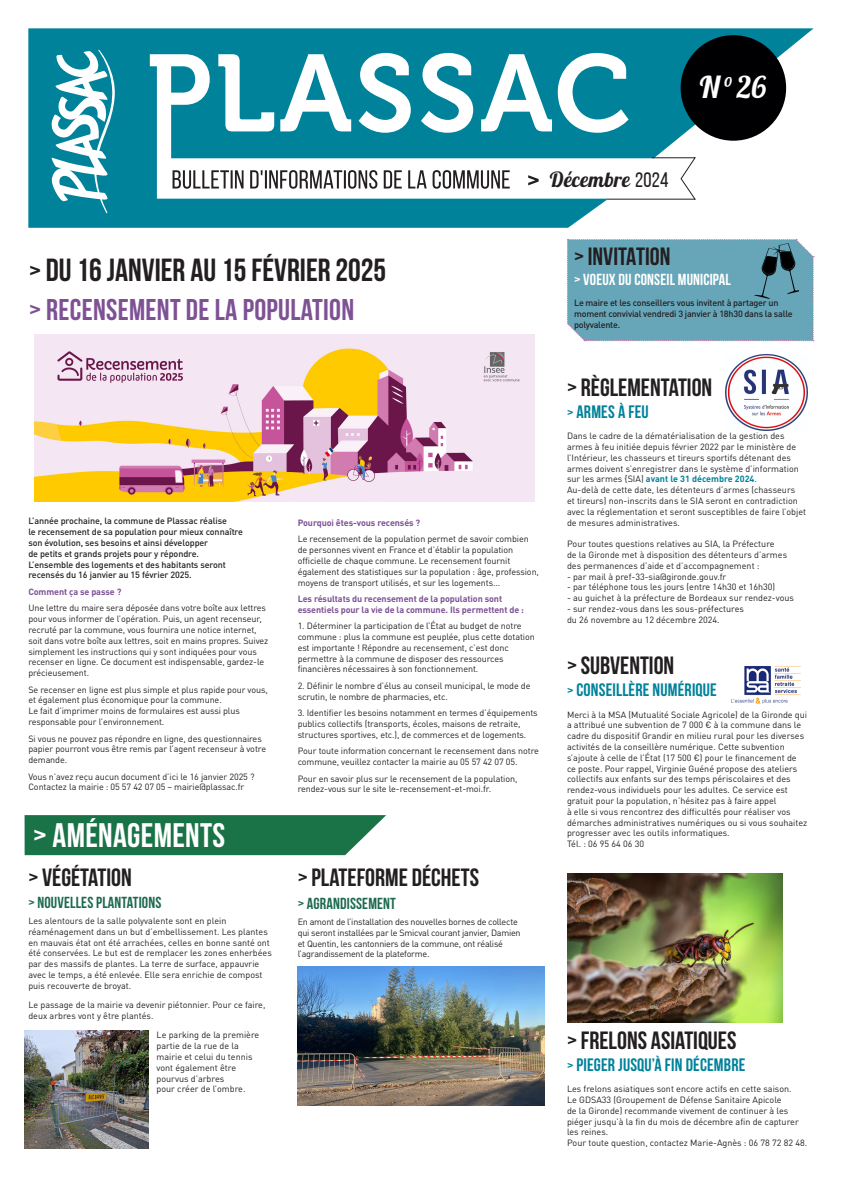
<style>
.page{position:relative;width:842px;height:1191px;background:#fff}
.page>*{position:absolute;margin:0;border:0;box-sizing:border-box;transform-origin:0 0}
._3-RUBRIQUE{font:700 34px "Bebas Neue";letter-spacing:.01em;color:#fff}
._5-PETIT_TITRE{font:700 32px "Bebas Neue";color:#231f20}
._6-CHAPO{font:700 30px "Bebas Neue";letter-spacing:.01em;color:#7e5195}
.t1{font:30px "Lobster 1.4";color:#fff}
._4-GRAND_TITRE{font:700 25px "Bebas Neue";color:#231f20}
._5-PETIT_TITRE-2{font:700 25px "Bebas Neue";color:#231f20}
._6-CHAPO-2{font:700 25px "Bebas Neue";color:#231f20}
.t2{font:20.9px "Lobster 1.4";letter-spacing:.01em;color:#231f20}
._6-CHAPO-3{font:700 18px "Bebas Neue";letter-spacing:.01em;color:#00829b}
._6-CHAPO-4{font:700 16px "Bebas Neue";letter-spacing:.01em;color:#1d6a4f}
._6-CHAPO-5{font:700 16px "Bebas Neue";letter-spacing:.01em;color:#fff}
._8-TEXTE_COURANT{font:9px/10.8px "DINOT";letter-spacing:-.01em;color:#231f20}
._4-GRAND_TITRE-2{font:9px/10.8px "DINOT";color:#231f20}
._5-PETIT_TITRE-3{font:9px/10.8px "DINOT";color:#231f20}
._8-TEXTE_COURANT-2{font:500 9px/10.8px "DINOT";letter-spacing:-.01em;color:#231f20}
._5-PETIT_TITRE-4{font:9px/10.8px "DINOT";letter-spacing:-.025em;color:#231f20}
._8-TEXTE_COURANT-3{font:700 9px/10.8px "DINOT";letter-spacing:-.01em;color:#7e5195}
._6-CHAPO-6{font:500 9px/10.8px "DINOT";letter-spacing:-.025em;color:#231f20}
.s1{font-family:"Bebas Neue"}
.s2{font-size:30px}
.s3{font-size:16px}
.s4{font-weight:700;color:#00829b}
</style>
<div class="page">
<svg style="left:28px;top:28px;width:786px;height:200px;fill:#00829b"></svg>
<svg style="left:606px;top:156px;width:91px;height:44px"></svg>
<svg style="left:173px;top:170px;width:366px;height:19px"></svg>
<svg style="left:50px;top:50px;width:67px;height:164px"></svg>
<svg style="left:25px;top:815px;width:361px;height:40px;background:#267b51"></svg>
<img style="left:298px;top:967px;width:246px;height:138px">
<div style="left:681px;top:35px;width:105px;height:106px;background:#000002;border-radius:50%"></div>
<img style="left:34px;top:334px;width:500px;height:167px">
<img style="left:726px;top:354px;width:82px;height:77px">
<img style="left:24px;top:1030px;width:125px;height:118px">
<img style="left:567px;top:873px;width:216px;height:149px">
<img style="left:731px;top:666px;width:70px;height:38px">
<div style="left:567px;top:239px;width:247px;height:102px;background:#67a6b9"></div>
<img style="left:755px;top:244px;width:44px;height:55px">
<p class="t1" style="left:700px;top:68px;width:68px">N°26</p>
<p class="t2" style="left:550px;top:166px;width:120px">Décembre <span class="s1">2024</span></p>
<p class="_5-PETIT_TITRE" style="left:29px;top:253px;width:359px"><span class="s2">&gt;</span> DU 16 JANVIER AU 15 FÉVRIER 2025</p>
<p class="_6-CHAPO" style="left:29px;top:293px;width:327px">&gt; RECENSEMENT DE LA POPULATION</p>
<p class="_8-TEXTE_COURANT-2" style="left:28px;top:515px;width:216px">L’année prochaine, la commune de Plassac réalise<br>le recensement de sa population pour mieux connaître son évolution, ses besoins et ainsi développer<br>de petits et grands projets pour y répondre.<br>L’ensemble des logements et des habitants seront recensés du 16 janvier au 15 février 2025.</p>
<p class="_8-TEXTE_COURANT-3" style="left:28px;top:586px;width:95px">Comment ça se passe ?</p>
<p class="_8-TEXTE_COURANT" style="left:28px;top:602px;width:242px">Une lettre du maire sera déposée dans votre boîte aux lettres pour vous informer de l’opération. Puis, un agent recenseur, recruté par la commune, vous fournira une notice internet, soit dans votre boîte aux lettres, soit en mains propres. Suivez simplement les instructions qui y sont indiquées pour vous recenser en ligne. Ce document est indispensable, gardez-le précieusement.</p>
<p class="_8-TEXTE_COURANT" style="left:28px;top:684px;width:241px">Se recenser en ligne est plus simple et plus rapide pour vous, et également plus économique pour la commune.<br>Le fait d’imprimer moins de formulaires est aussi plus responsable pour l’environnement.</p>
<p class="_8-TEXTE_COURANT" style="left:28px;top:732px;width:239px">Si vous ne pouvez pas répondre en ligne, des questionnaires papier pourront vous être remis par l’agent recenseur à votre demande.</p>
<p class="_8-TEXTE_COURANT" style="left:28px;top:771px;width:228px">Vous n’avez reçu aucun document d’ici le 16 janvier 2025 ?<br>Contactez la mairie : 05 57 42 07 05 – mairie@plassac.fr</p>
<p class="_3-RUBRIQUE" style="left:33px;top:816px;width:194px">&gt; AMÉNAGEMENTS</p>
<p class="_5-PETIT_TITRE-2" style="left:28px;top:863px;width:105px">&gt; VÉGÉTATION</p>
<p class="_6-CHAPO-4" style="left:28px;top:893px;width:135px">&gt; NOUVELLES PLANTATIONS</p>
<p class="_5-PETIT_TITRE-3" style="left:28px;top:915px;width:245px">Les alentours de la salle polyvalente sont en plein réaménagement dans un but d’embellissement. Les plantes en mauvais état ont été arrachées, celles en bonne santé ont été conservées. Le but est de remplacer les zones enherbées par des massifs de plantes. La terre de surface, appauvrie avec le temps, a été enlevée. Elle sera enrichie de compost puis recouverte de broyat.</p>
<p class="_5-PETIT_TITRE-3" style="left:28px;top:999px;width:239px">Le passage de la mairie va devenir piétonnier. Pour ce faire, deux arbres vont y être plantés.</p>
<p class="_5-PETIT_TITRE-3" style="left:157px;top:1029px;width:104px">Le parking de la première partie de la rue de la mairie et celui du tennis vont également être pourvus d’arbres<br>pour créer de l’ombre.</p>
<p class="_8-TEXTE_COURANT-3" style="left:298px;top:517px;width:124px">Pourquoi êtes-vous recensés ?</p>
<p class="_8-TEXTE_COURANT" style="left:298px;top:533px;width:243px">Le recensement de la population permet de savoir combien de personnes vivent en France et d’établir la population officielle de chaque commune. Le recensement fournit également des statistiques sur la population : âge, profession, moyens de transport utilisés, et sur les logements...</p>
<p class="_8-TEXTE_COURANT-3" style="left:298px;top:593px;width:228px">Les résultats du recensement de la population sont essentiels pour la vie de la commune. Ils permettent de :</p>
<p class="_8-TEXTE_COURANT" style="left:298px;top:620px;width:239px">1. Déterminer la participation de l’État au budget de notre commune : plus la commune est peuplée, plus cette dotation est importante ! Répondre au recensement, c’est donc permettre à la commune de disposer des ressources financières nécessaires à son fonctionnement.</p>
<p class="_8-TEXTE_COURANT" style="left:298px;top:680px;width:234px">2. Définir le nombre d’élus au conseil municipal, le mode de scrutin, le nombre de pharmacies, etc.</p>
<p class="_8-TEXTE_COURANT" style="left:298px;top:707px;width:241px">3. Identifier les besoins notamment en termes d’équipements publics collectifs (transports, écoles, maisons de retraite, structures sportives, etc.), de commerces et de logements.</p>
<p class="_8-TEXTE_COURANT" style="left:298px;top:745px;width:243px">Pour toute information concernant le recensement dans notre commune, veuillez contacter la mairie au 05 57 42 07 05.</p>
<p class="_8-TEXTE_COURANT" style="left:298px;top:772px;width:221px">Pour en savoir plus sur le recensement de la population, rendez-vous sur le site le-recensement-et-moi.fr.</p>
<p class="_5-PETIT_TITRE-2" style="left:298px;top:864px;width:183px">&gt; PLATEFORME DÉCHETS</p>
<p class="_6-CHAPO-4" style="left:298px;top:894px;width:100px">&gt; AGRANDISSEMENT</p>
<p class="_5-PETIT_TITRE-4" style="left:298px;top:916px;width:224px">En amont de l’installation des nouvelles bornes de collecte qui seront installées par le Smicval courant janvier, Damien et Quentin, les cantonniers de la commune, ont réalisé l’agrandissement de la plateforme.</p>
<p class="_6-CHAPO-2" style="left:574px;top:243px;width:98px">&gt; INVITATION</p>
<p class="_6-CHAPO-5" style="left:574px;top:270px;width:158px">&gt; VOEUX DU CONSEIL MUNICIPAL</p>
<p class="_6-CHAPO-6" style="left:574px;top:297px;width:220px">Le maire et les conseillers vous invitent à partager un moment convivial vendredi 3 janvier à 18h30 dans la salle polyvalente.</p>
<p class="_4-GRAND_TITRE" style="left:567px;top:373px;width:147px">&gt; RÈGLEMENTATION</p>
<p class="_6-CHAPO-3" style="left:567px;top:401px;width:83px"><span class="s3">&gt;</span> ARMES À FEU</p>
<p class="_4-GRAND_TITRE-2" style="left:567px;top:430px;width:233px">Dans le cadre de la dématérialisation de la gestion des armes à feu initiée depuis février 2022 par le ministère de l’Intérieur, les chasseurs et tireurs sportifs détenant des armes doivent s’enregistrer dans le système d’information sur les armes {SIA) <span class="s4">avant le 31 décembre 2024</span>.</p>
<p class="_4-GRAND_TITRE-2" style="left:567px;top:484px;width:241px">Au-delà de cette date, les détenteurs d’armes (chasseurs<br>et tireurs) non-inscrits dans le SIA seront en contradiction avec la réglementation et seront susceptibles de faire l’objet de mesures administratives.</p>
<p class="_4-GRAND_TITRE-2" style="left:567px;top:538px;width:222px">Pour toutes questions relatives au SIA, la Préfecture<br>de la Gironde met à disposition des détenteurs d’armes des permanences d’aide et d’accompagnement :</p>
<p class="_4-GRAND_TITRE-2" style="left:567px;top:571px;width:161px">- par mail à pref-33-sia@gironde.gouv.fr</p>
<p class="_4-GRAND_TITRE-2" style="left:567px;top:581px;width:210px">- par téléphone tous les jours (entre 14h30 et 16h30)</p>
<p class="_4-GRAND_TITRE-2" style="left:567px;top:592px;width:229px">- au guichet à la préfecture de Bordeaux sur rendez-vous</p>
<p class="_4-GRAND_TITRE-2" style="left:567px;top:603px;width:178px">- sur rendez-vous dans les sous-préfectures du 26 novembre au 12 décembre 2024.</p>
<p class="_4-GRAND_TITRE" style="left:567px;top:652px;width:109px">&gt; SUBVENTION</p>
<p class="_6-CHAPO-3" style="left:567px;top:680px;width:151px"><span class="s3">&gt;</span> CONSEILLÈRE NUMÉRIQUE</p>
<p class="_4-GRAND_TITRE-2" style="left:567px;top:709px;width:242px">Merci à la MSA (Mutualité Sociale Agricole) de la Gironde qui a attribué une subvention de 7 000 € à la commune dans le cadre du dispositif Grandir en milieu rural pour les diverses activités de la conseillère numérique. Cette subvention s’ajoute à celle de l’État (17 500 €) pour le financement de ce poste. Pour rappel, Virginie Guéné propose des ateliers collectifs aux enfants sur des temps périscolaires et des rendez-vous individuels pour les adultes. Ce service est gratuit pour la population, n’hésitez pas à faire appel<br>à elle si vous rencontrez des difficultés pour réaliser vos démarches administratives numériques ou si vous souhaitez progresser avec les outils informatiques.</p>
<p class="_4-GRAND_TITRE-2" style="left:567px;top:838px;width:79px">Tél. : 06 95 64 06 30</p>
<p class="_4-GRAND_TITRE" style="left:567px;top:1026px;width:171px">&gt; FRELONS ASIATIQUES</p>
<p class="_6-CHAPO-3" style="left:567px;top:1054px;width:180px"><span class="s3">&gt;</span> PIEGER JUSQU’À FIN DÉCEMBRE</p>
<p class="_4-GRAND_TITRE-2" style="left:567px;top:1083px;width:233px">Les frelons asiatiques sont encore actifs en cette saison.<br>Le GDSA33 (Groupement de Défense Sanitaire Apicole<br>de la Gironde) recommande vivement de continuer à les piéger jusqu’à la fin du mois de décembre afin de capturer les reines.</p>
<p class="_4-GRAND_TITRE-2" style="left:567px;top:1137px;width:242px">Pour toute question, contactez Marie-Agnès : 06 78 72 82 48.</p>
</div>
